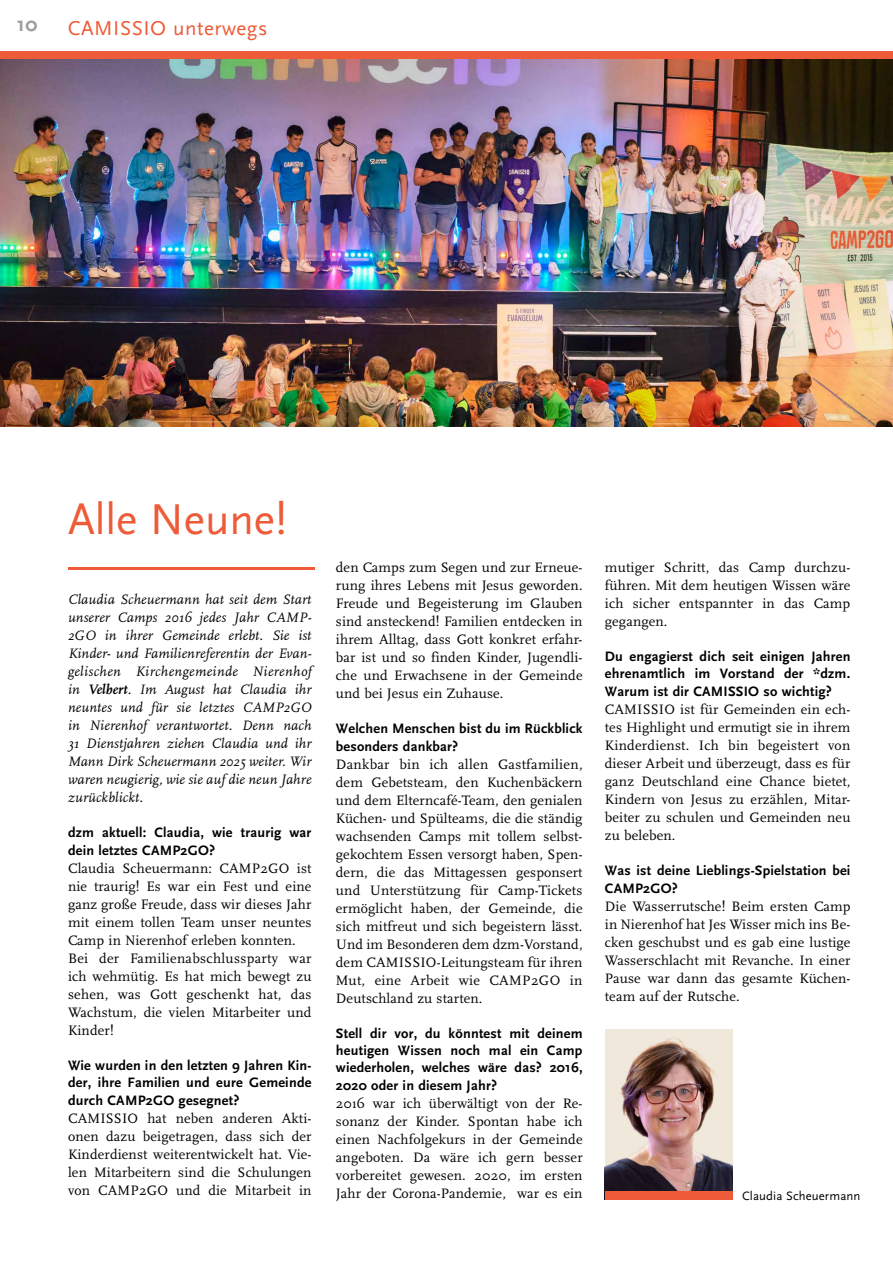
<style>
.page{position:relative;width:893px;height:1263px;background:#fff}
.page>*{position:absolute;margin:0;border:0;box-sizing:border-box;transform-origin:0 0}
.t1{font:45px "Scala Sans Pro";color:#ed5b38}
.t2{font:21px "Scala Sans Pro";letter-spacing:.025em;color:#ed5b38}
.t3{font:700 21px "Scala Sans Pro";color:#9d9e9e}
.t4{font:14.25px/18px "Scala Pro";letter-spacing:.01em;color:#000;text-align:justify}
.t5{font:700 14.25px/17.5px "Scala Sans Pro";letter-spacing:.015em;color:#000}
.t6{font:italic 14.25px/18px "Scala Pro";letter-spacing:.01em;color:#000;text-align:justify}
.t7{font:12.75px "Scala Sans Pro";letter-spacing:.01em;color:#000}
.s1{font-weight:700}
</style>
<div class="page">
<div style="left:0;top:51px;width:893px;height:9px;background:#ed5b38"></div>
<hr style="left:68px;top:568px;width:247px;height:2px;background:#ed5b38">
<img style="left:605px;top:1029px;width:127px;height:162px">
<div style="left:605px;top:1191px;width:127px;height:8px;background:#ed5b38"></div>
<img style="left:0;top:60px;width:893px;height:366px">
<h2 class="t3" style="left:17px;top:12px;width:22px">10</h2>
<h2 class="t2" style="left:68px;top:15px;width:201px">CAMISSIO unterwegs</h2>
<h1 class="t1" style="left:68px;top:493px;width:220px">Alle Neune!</h1>
<p class="t6" style="left:68px;top:590px;width:245px">Claudia Scheuermann hat seit dem Start unserer Camps 2016 jedes Jahr CAMP-2GO in ihrer Gemeinde erlebt. Sie ist Kinder- und Familienreferentin der Evan&shy;gelischen Kirchengemeinde Nierenhof in <span class="s1">Velbert</span>. Im August hat Claudia ihr neuntes und für sie letztes CAMP2GO in Nierenhof verantwortet. Denn nach 31 Dienstjahren ziehen Claudia und ihr Mann Dirk Scheuermann 2025 weiter. Wir waren neugierig, wie sie auf die neun Jahre zurückblickt.</p>
<p class="t5" style="left:68px;top:823px;width:245px;line-height:18px">dzm aktuell: Claudia, wie traurig war dein letztes CAMP2GO?</p>
<p class="t4" style="left:68px;top:859px;width:245px;text-align:left">Claudia Scheuermann: CAMP2GO ist nie traurig! Es war ein Fest und eine ganz große Freude, dass wir dieses Jahr mit einem tollen Team unser neuntes Camp in Nierenhof erleben konnten.<br>Bei der Familienabschlussparty war ich wehmütig. Es hat mich bewegt zu sehen, was Gott geschenkt hat, das Wachstum, die vielen Mitarbeiter und Kinder!</p>
<p class="t5" style="left:68px;top:1056px;width:245px;text-align:justify">Wie wurden in den letzten 9 Jahren Kin&shy;der, ihre Familien und eure Gemeinde durch CAMP2GO gesegnet?</p>
<p class="t4" style="left:68px;top:1109px;width:245px">CAMISSIO hat neben anderen Akti&shy;onen dazu beigetragen, dass sich der Kinderdienst weiterentwickelt hat. Vie&shy;len Mitarbeitern sind die Schulungen von CAMP2GO und die Mitarbeit in</p>
<p class="t4" style="left:336px;top:558px;width:248px">den Camps zum Segen und zur Erneue&shy;rung ihres Lebens mit Jesus geworden.<br>Freude und Begeisterung im Glauben sind ansteckend! Familien entdecken in ihrem Alltag, dass Gott konkret erfahr&shy;bar ist und so finden Kinder, Jugendli&shy;che und Erwachsene in der Gemeinde und bei Jesus ein Zuhause.</p>
<p class="t5" style="left:336px;top:719px;width:248px;line-height:18px">Welchen Menschen bist du im Rückblick besonders dankbar?</p>
<p class="t4" style="left:336px;top:755px;width:248px">Dankbar bin ich allen Gastfamilien, dem Gebetsteam, den Kuchenbäckern und dem Elterncafé-Team, den genialen Küchen- und Spülteams, die die ständig wachsenden Camps mit tollem selbst&shy;gekochtem Essen versorgt haben, Spen&shy;dern, die das Mittagessen gesponsert und Unterstützung für Camp-Tickets ermöglicht haben, der Gemeinde, die sich mitfreut und sich begeistern lässt.<br>Und im Besonderen dem dzm-Vorstand, dem CAMISSIO-Leitungsteam für ihren Mut, eine Arbeit wie CAMP2GO in Deutschland zu starten.</p>
<p class="t5" style="left:336px;top:1025px;width:248px;text-align:justify">Stell dir vor, du könntest mit deinem heutigen Wissen noch mal ein Camp wiederholen, welches wäre das? 2016, 2020 oder in diesem Jahr?</p>
<p class="t4" style="left:336px;top:1095px;width:248px">2016 war ich überwältigt von der Re&shy;sonanz der Kinder. Spontan habe ich einen Nachfolgekurs in der Gemeinde angeboten. Da wäre ich gern besser vorbereitet gewesen. 2020, im ersten Jahr der Corona-Pandemie, war es ein</p>
<p class="t4" style="left:605px;top:558px;width:247px">mutiger Schritt, das Camp durchzu&shy;führen. Mit dem heutigen Wissen wäre ich sicher entspannter in das Camp gegangen.</p>
<p class="t5" style="left:605px;top:648px;width:247px;text-align:justify">Du engagierst dich seit einigen Jahren ehrenamtlich im Vorstand der *dzm.<br>Warum ist dir CAMISSIO so wichtig?</p>
<p class="t4" style="left:605px;top:701px;width:247px">CAMISSIO ist für Gemeinden ein ech&shy;tes Highlight und ermutigt sie in ihrem Kinderdienst. Ich bin begeistert von dieser Arbeit und überzeugt, dass es für ganz Deutschland eine Chance bietet, Kindern von Jesus zu erzählen, Mitar&shy;beiter zu schulen und Gemeinden neu zu beleben.</p>
<p class="t5" style="left:605px;top:862px;width:247px;line-height:18px">Was ist deine Lieblings-Spielstation bei<br>CAMP2GO?</p>
<p class="t4" style="left:605px;top:898px;width:247px">Die Wasserrutsche! Beim ersten Camp in Nierenhof hat Jes Wisser mich ins Be&shy;cken geschubst und es gab eine lustige Wasserschlacht mit Revanche. In einer Pause war dann das gesamte Küchen&shy;team auf der Rutsche.</p>
<p class="t7" style="left:742px;top:1188px;width:120px">Claudia Scheuermann</p>
</div>
